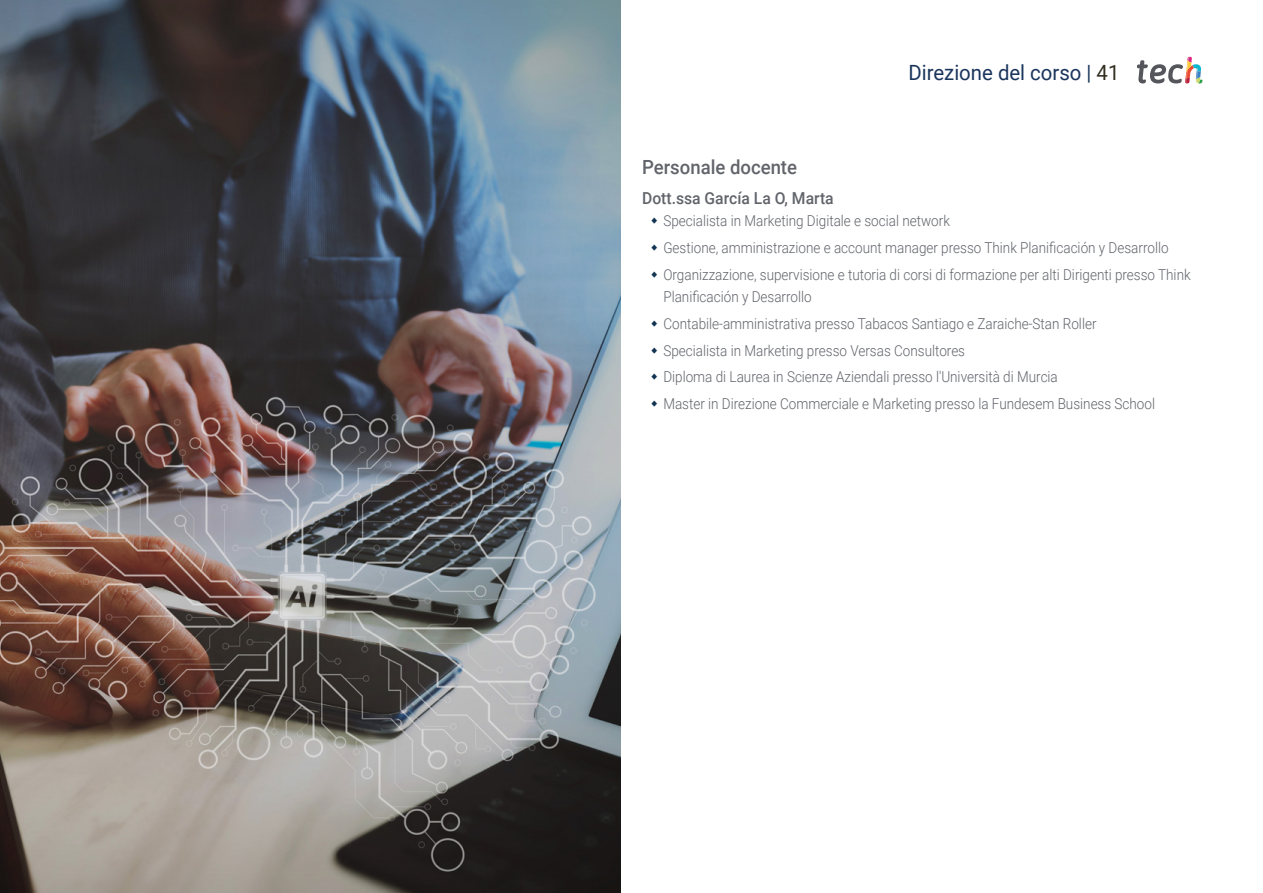
<style>
.page{position:relative;width:1263px;height:893px;background:#fff}
.page>*{position:absolute;margin:0;border:0;box-sizing:border-box;transform-origin:0 0}
.t1{font:21px "Roboto";color:#1a355c}
.t2{font:500 19.5px "Roboto";color:#61646a;scale:.95 1}
.t3{font:500 16.5px "Roboto";color:#61646a;scale:.95 1}
.t4{font:300 15px/26.7px "Roboto";color:#61646a;scale:.9 1}
.s1{color:#312e20}
</style>
<div class="page">
<svg style="left:1137px;top:57px;width:65px;height:27px"></svg>
<img style="left:0;top:0;width:621px;height:893px">
<h2 class="t2" style="left:642px;top:154px;width:165px">Personale docente</h2>
<h1 class="t1" style="left:908px;top:57px;width:213px">Direzione del corso | <span class="s1">41</span></h1>
<p class="t3" style="left:642px;top:186px;width:203px">Dott.ssa García La O, Marta</p>
<p class="t4" style="left:663px;top:207px;width:587px">Specialista in Marketing Digitale e social network<br>Gestione, amministrazione e account manager presso Think Planificación y Desarrollo<br>Organizzazione, supervisione e tutoria di corsi di formazione per alti Dirigenti presso Think</p>
<p class="t4" style="left:663px;top:283px;width:548px">Planificación y Desarrollo<br>Contabile-amministrativa presso Tabacos Santiago e Zaraiche-Stan Roller Specialista in Marketing presso Versas Consultores<br>Diploma di Laurea in Scienze Aziendali presso l'Università di Murcia<br>Master in Direzione Commerciale e Marketing presso la Fundesem Business School</p>
</div>
